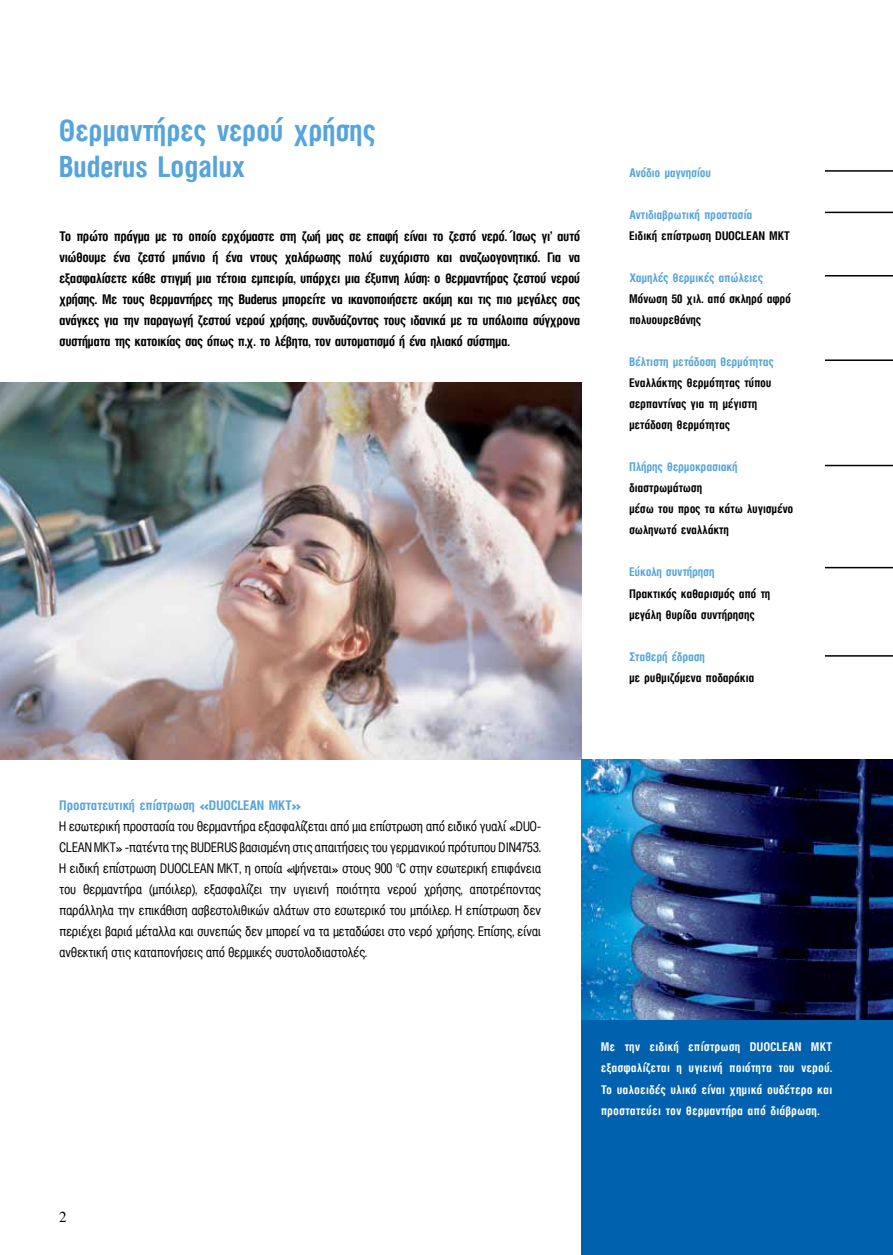
<style>
.page{position:relative;width:893px;height:1255px;background:#fff}
.page>*{position:absolute;margin:0;border:0;box-sizing:border-box;transform-origin:0 0}
.t1{font:700 33px/36px "Mg Helvetica Cond UC Pol";color:#55a4db}
.t2{font:15px/21px "Mg Helvetica Cond UC Pol";color:#000;text-align:justify}
.t3{font:700 15px/21px "Mg Helvetica Cond UC Pol";letter-spacing:-.02em;color:#000;text-align:justify}
.t4{font:700 15px "Mg Helvetica Cond UC Pol";color:#55a4db}
.t5{font:15px "Times";color:#000}
.t6{font:700 13.5px/21px "Mg Helvetica Cond UC Pol";color:#000}
.t7{font:700 13.5px/21px "Mg Helvetica Cond UC Pol";letter-spacing:.02em;color:#fff;text-align:justify}
.t8{font:700 13.5px "Mg Helvetica Cond UC Pol";color:#55a4db}
</style>
<div class="page">
<img style="left:0;top:383px;width:581px;height:376px">
<div style="left:581px;top:759px;width:312px;height:495px;background:#0061af"></div>
<img style="left:581px;top:759px;width:312px;height:260px">
<svg style="left:825px;top:170px;width:68px;height:107px"></svg>
<hr style="left:825px;top:275px;width:68px;height:1px;background:#000">
<svg style="left:825px;top:359px;width:68px;height:298px"></svg>
<h1 class="t1" style="left:60px;top:112px;width:318px">Θερμαντήρες νερού χρήσης<br>Buderus Logalux</h1>
<p class="t3" style="left:60px;top:225px;width:522px">Το πρώτο πράγμα με το οποίο ερχόμαστε στη ζωή μας σε επαφή είναι το ζεστό νερό. Ίσως γι’ αυτό νιώθουμε ένα ζεστό μπάνιο ή ένα ντους χαλάρωσης πολύ ευχάριστο και αναζωογονητικό. Για να εξασφαλίσετε κάθε στιγμή μια τέτοια εμπειρία, υπάρχει μια έξυπνη λύση: ο θερμαντήρας ζεστού νερού χρήσης. Με τους θερμαντήρες της Buderus μπορείτε να ικανοποιήσετε ακόμη και τις πιο μεγάλες σας ανάγκες για την παραγωγή ζεστού νερού χρήσης, συνδυάζοντας τους ιδανικά με τα υπόλοιπα σύγχρονα συστήματα της κατοικίας σας όπως π.χ. το λέβητα, τον αυτοματισμό ή ένα ηλιακό σύστημα.</p>
<p class="t8" style="left:629px;top:166px;width:83px">Ανόδιο μαγνησίου</p>
<p class="t8" style="left:629px;top:208px;width:125px">Αντιδιαβρωτική προστασία</p>
<p class="t6" style="left:629px;top:225px;width:162px">Ειδική επίστρωση DUOCLEAN ΜΚΤ</p>
<p class="t8" style="left:629px;top:271px;width:135px">Χαμηλές θερμικές απώλειες</p>
<p class="t6" style="left:629px;top:288px;width:163px">Μόνωση 50 χιλ. από σκληρό αφρό πολυουρεθάνης</p>
<p class="t8" style="left:629px;top:355px;width:146px">Βέλτιστη μετάδοση θερμότητας</p>
<p class="t6" style="left:629px;top:372px;width:144px">Εναλλάκτης θερμότητας τύπου σερπαντίνας για τη μέγιστη μετάδοση θερμότητας</p>
<p class="t8" style="left:629px;top:460px;width:110px">Πλήρης θερμοκρασιακή</p>
<p class="t6" style="left:629px;top:477px;width:166px">διαστρωμάτωση<br>μέσω του προς τα κάτω λυγισμένο σωληνωτό εναλλάκτη</p>
<p class="t8" style="left:629px;top:565px;width:87px">Εύκολη συντήρηση</p>
<p class="t6" style="left:629px;top:582px;width:143px">Πρακτικός καθαρισμός από τη μεγάλη θυρίδα συντήρησης</p>
<p class="t8" style="left:629px;top:649px;width:77px">Σταθερή έδραση</p>
<p class="t6" style="left:629px;top:666px;width:127px">με ρυθμιζόμενα ποδαράκια</p>
<p class="t4" style="left:60px;top:797px;width:243px">Προστατευτική επίστρωση «DUOCLEAN ΜΚΤ»</p>
<p class="t2" style="left:60px;top:815px;width:483px">Η εσωτερική προστασία του θερμαντήρα εξασφαλίζεται από μια επίστρωση από ειδικό γυαλί «DUO-CLEAN ΜΚΤ» -πατέντα της BUDERUS βασισμένη στις απαιτήσεις του γερμανικού πρότυπου DIN4753.<br>Η ειδική επίστρωση DUOCLEAN ΜΚΤ, η οποία «ψήνεται» στους 900 °C στην εσωτερική επιφάνεια του θερμαντήρα (μπόιλερ), εξασφαλίζει την υγιεινή ποιότητα νερού χρήσης, αποτρέποντας παράλληλα την επικάθιση ασβεστολιθικών αλάτων στο εσωτερικό του μπόιλερ. Η επίστρωση δεν περιέχει βαριά μέταλλα και συνεπώς δεν μπορεί να τα μεταδώσει στο νερό χρήσης. Eπίσης, είναι ανθεκτική στις καταπονήσεις από θερμικές συστολοδιαστολές.</p>
<p class="t5" style="left:59px;top:1203px;width:9px">2</p>
<p class="t7" style="left:601px;top:1036px;width:233px">Με την ειδική επίστρωση DUOCLEAN ΜΚΤ εξασφαλίζεται η υγιεινή ποιότητα του νερού.<br>Το υαλοειδές υλικό είναι χημικά ουδέτερο και προστατεύει τον θερμαντήρα από διάβρωση.</p>
</div>
